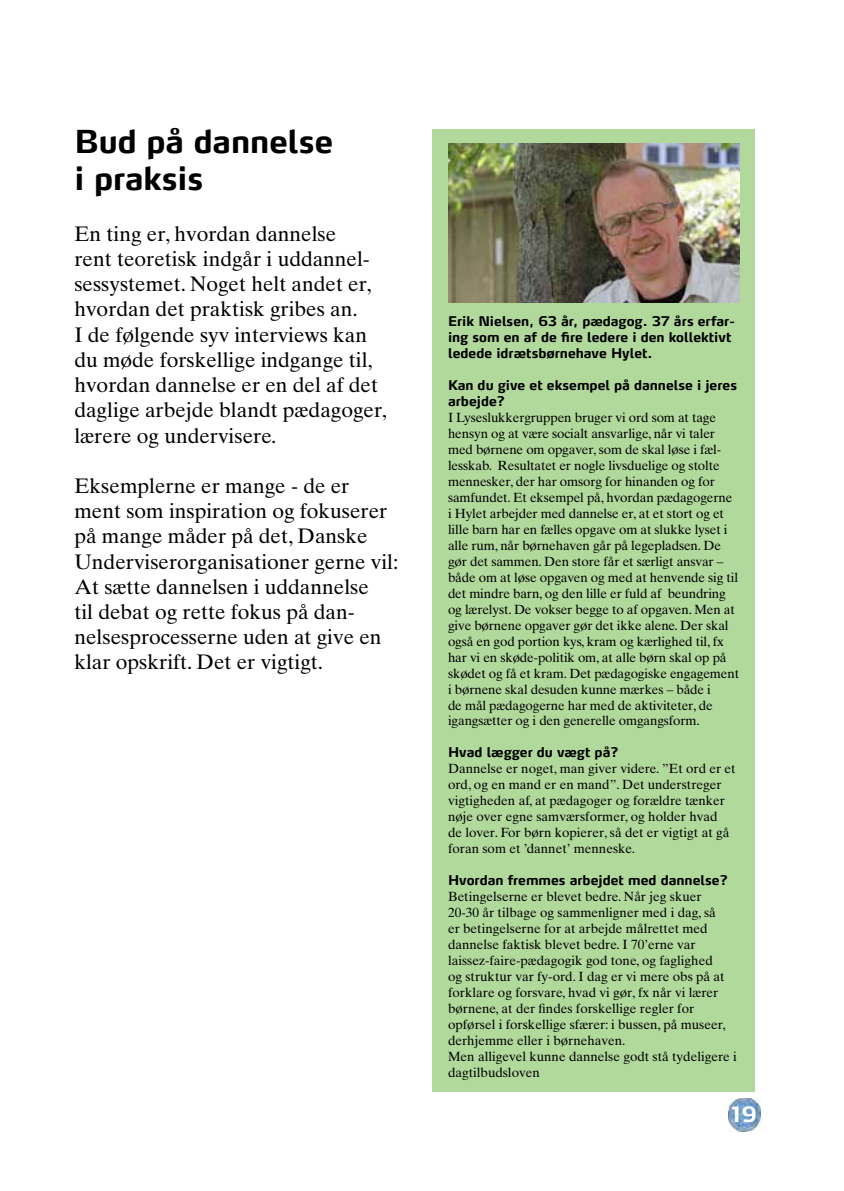
<style>
.page{position:relative;width:844px;height:1191px;background:#fff}
.page>*{position:absolute;margin:0;border:0;box-sizing:border-box;transform-origin:0 0}
.t1{font:700 31.5px/37.8px "Max LF";color:#000}
.t2{font:21px/25.2px "Times Ten";color:#000}
.t3{font:700 21px "Max LF";color:#fff}
.t4{font:13.3px/15.9px "Times Ten";letter-spacing:-.01em;color:#000}
.t5{font:700 13.3px/15.9px "Max LF";color:#000}
</style>
<div class="page">
<img style="left:728px;top:1098px;width:32px;height:33px">
<div style="left:432px;top:129px;width:322px;height:962px;background:#b2d99c"></div>
<img style="left:448px;top:144px;width:291px;height:158px">
<h1 class="t1" style="left:74px;top:122px;width:260px">Bud på dannelse i praksis</h1>
<p class="t2" style="left:74px;top:221px;width:314px">En ting er, hvordan dannelse<br>rent teoretisk indgår i uddannel&shy;sessystemet. Noget helt andet er, hvordan det praktisk gribes an.<br>I de følgende syv interviews kan du møde forskellige indgange til, hvordan dannelse er en del af det daglige arbejde blandt pædagoger, lærere og undervisere.</p>
<p class="t2" style="left:74px;top:473px;width:325px">Eksemplerne er mange - de er ment som inspiration og fokuserer på mange måder på det, Danske<br>Underviserorganisationer gerne vil:<br>At sætte dannelsen i uddannelse<br>til debat og rette fokus på dan&shy;nelsesprocesserne uden at give en klar opskrift. Det er vigtigt.</p>
<p class="t5" style="left:448px;top:313px;width:288px">Erik Nielsen, 63 år, pædagog. 37 års erfar&shy;ing som en af de fire ledere i den kollektivt ledede idrætsbørnehave Hylet.</p>
<p class="t5" style="left:448px;top:377px;width:290px">Kan du give et eksempel på dannelse i jeres arbejde?</p>
<p class="t4" style="left:448px;top:409px;width:292px">I Lyseslukkergruppen bruger vi ord som at tage hensyn og at være socialt ansvarlige, når vi taler med børnene om opgaver, som de skal løse i fæl&shy;lesskab. Resultatet er nogle livsduelige og stolte mennesker, der har omsorg for hinanden og for samfundet. Et eksempel på, hvordan pædagogerne i Hylet arbejder med dannelse er, at et stort og et lille barn har en fælles opgave om at slukke lyset i alle rum, når børnehaven går på legepladsen. De gør det sammen. Den store får et særligt ansvar – både om at løse opgaven og med at henvende sig til det mindre barn, og den lille er fuld af beundring og lærelyst. De vokser begge to af opgaven. Men at give børnene opgaver gør det ikke alene. Der skal også en god portion kys, kram og kærlighed til, fx har vi en skøde-politik om, at alle børn skal op på skødet og få et kram. Det pædagogiske engagement i børnene skal desuden kunne mærkes – både i<br>de mål pædagogerne har med de aktiviteter, de igangsætter og i den generelle omgangsform.</p>
<p class="t5" style="left:448px;top:744px;width:172px">Hvad lægger du vægt på?</p>
<p class="t4" style="left:448px;top:760px;width:289px">Dannelse er noget, man giver videre. ”Et ord er et ord, og en mand er en mand”. Det understreger vigtigheden af, at pædagoger og forældre tænker nøje over egne samværsformer, og holder hvad<br>de lover. For børn kopierer, så det er vigtigt at gå foran som et ’dannet’ menneske.</p>
<p class="t5" style="left:448px;top:872px;width:281px">Hvordan fremmes arbejdet med dannelse?</p>
<p class="t4" style="left:448px;top:888px;width:290px">Betingelserne er blevet bedre. Når jeg skuer<br>20-30 år tilbage og sammenligner med i dag, så<br>er betingelserne for at arbejde målrettet med dannelse faktisk blevet bedre. I 70’erne var laissez-faire-pædagogik god tone, og faglighed<br>og struktur var fy-ord. I dag er vi mere obs på at forklare og forsvare, hvad vi gør, fx når vi lærer børnene, at der findes forskellige regler for opførsel i forskellige sfærer: i bussen, på museer, derhjemme eller i børnehaven.<br>Men alligevel kunne dannelse godt stå tydeligere i dagtilbudsloven</p>
<h2 class="t3" style="left:731px;top:1101px;width:26px">19</h2>
</div>
